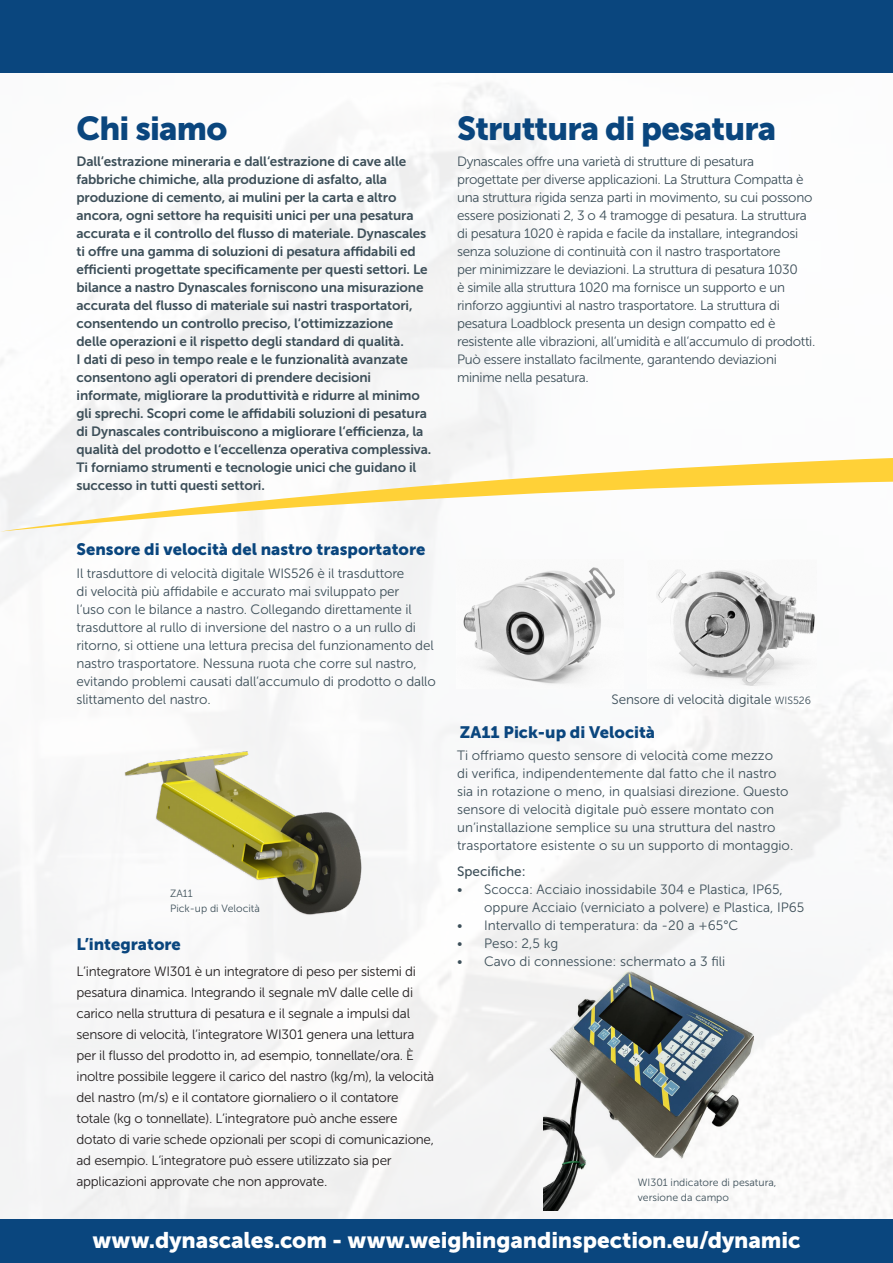
<style>
.page{position:relative;width:893px;height:1263px;background:#fff}
.page>*{position:absolute;margin:0;border:0;box-sizing:border-box;transform-origin:0 0}
.Alineastijl_1{font:33px "Museo Sans 900";letter-spacing:-.025em;color:#0a467e}
.t1{font:22.5px "Museo Sans 900";letter-spacing:-.005em;color:#fff}
.Bodytext{font:16.5px "Museo Sans 900";color:#0a467e}
.Body_new{font:13.5px/18px "Museo Sans 300";letter-spacing:-.01em;color:#3d4f59}
.Body_new-2{font:13.5px/18px "Museo Sans 700";letter-spacing:-.01em;color:#3d4f59}
.Body_new-3{font:13.5px/21px "Museo Sans 300";letter-spacing:-.02em;color:#231f20}
.Bodytext-2{font:13.5px "Museo Sans 300";letter-spacing:-.01em;color:#3d4f59}
.Body_new-4{font:13.5px "Museo Sans 500";color:#3d4f59}
.Bodytext-3{font:10.5px "Museo Sans 300";color:#3d4f59}
.s1{font-size:10.5px}
</style>
<div class="page">
<img style="left:0;top:72px;width:893px;height:1147px">
<div style="left:0;top:0;width:893px;height:72px;background:#0a467e"></div>
<img style="left:457px;top:559px;width:167px;height:130px">
<img style="left:648px;top:559px;width:168px;height:130px">
<img style="left:543px;top:971px;width:210px;height:239px">
<svg style="left:0;top:457px;width:893px;height:74px"></svg>
<img style="left:104px;top:720px;width:293px;height:203px">
<div style="left:0;top:1219px;width:893px;height:44px;background:#0a467e"></div>
<p class="Alineastijl_1" style="left:77px;top:109px;width:152px">Chi siamo</p>
<p class="Body_new-2" style="left:77px;top:152px;width:356px">Dall‘estrazione mineraria e dall‘estrazione di cave alle fabbriche chimiche, alla produzione di asfalto, alla produzione di cemento, ai mulini per la carta e altro ancora, ogni settore ha requisiti unici per una pesatura accurata e il controllo del flusso di materiale. Dynascales ti offre una gamma di soluzioni di pesatura affidabili ed efficienti progettate specificamente per questi settori. Le bilance a nastro Dynascales forniscono una misurazione accurata del flusso di materiale sui nastri trasportatori, consentendo un controllo preciso, l‘ottimizzazione<br>delle operazioni e il rispetto degli standard di qualità.<br>I dati di peso in tempo reale e le funzionalità avanzate consentono agli operatori di prendere decisioni informate, migliorare la produttività e ridurre al minimo gli sprechi. Scopri come le affidabili soluzioni di pesatura di Dynascales contribuiscono a migliorare l‘efficienza, la qualità del prodotto e l‘eccellenza operativa complessiva.<br>Ti forniamo strumenti e tecnologie unici che guidano il successo in tutti questi settori.</p>
<p class="Bodytext" style="left:77px;top:540px;width:350px">Sensore di velocità del nastro trasportatore</p>
<p class="Body_new" style="left:77px;top:564px;width:361px">Il trasduttore di velocità digitale WIS526 è il trasduttore<br>di velocità più affidabile e accurato mai sviluppato per<br>l‘uso con le bilance a nastro. Collegando direttamente il trasduttore al rullo di inversione del nastro o a un rullo di ritorno, si ottiene una lettura precisa del funzionamento del nastro trasportatore. Nessuna ruota che corre sul nastro, evitando problemi causati dall‘accumulo di prodotto o dallo slittamento del nastro.</p>
<p class="Bodytext-3" style="left:170px;top:887px;width:24px">ZA11</p>
<p class="Bodytext-3" style="left:170px;top:902px;width:91px">Pick-up di Velocità</p>
<p class="Bodytext" style="left:77px;top:935px;width:106px">L’integratore</p>
<p class="Body_new-3" style="left:77px;top:961px;width:359px">L‘integratore WI301 è un integratore di peso per sistemi di pesatura dinamica. Integrando il segnale mV dalle celle di carico nella struttura di pesatura e il segnale a impulsi dal sensore di velocità, l‘integratore WI301 genera una lettura per il flusso del prodotto in, ad esempio, tonnellate/ora. È inoltre possibile leggere il carico del nastro (kg/m), la velocità del nastro (m/s) e il contatore giornaliero o il contatore totale (kg o tonnellate). L‘integratore può anche essere dotato di varie schede opzionali per scopi di comunicazione, ad esempio. L‘integratore può essere utilizzato sia per applicazioni approvate che non approvate.</p>
<p class="Alineastijl_1" style="left:457px;top:109px;width:321px">Struttura di pesatura</p>
<p class="Body_new" style="left:457px;top:153px;width:360px">Dynascales offre una varietà di strutture di pesatura progettate per diverse applicazioni. La Struttura Compatta è una struttura rigida senza parti in movimento, su cui possono essere posizionati 2, 3 o 4 tramogge di pesatura. La struttura di pesatura 1020 è rapida e facile da installare, integrandosi senza soluzione di continuità con il nastro trasportatore<br>per minimizzare le deviazioni. La struttura di pesatura 1030<br>è simile alla struttura 1020 ma fornisce un supporto e un rinforzo aggiuntivi al nastro trasportatore. La struttura di pesatura Loadblock presenta un design compatto ed è resistente alle vibrazioni, all‘umidità e all‘accumulo di prodotti.<br>Può essere installato facilmente, garantendo deviazioni minime nella pesatura.</p>
<p class="Bodytext-2" style="left:612px;top:692px;width:201px">Sensore di velocità digitale <span class="s1">WIS526</span></p>
<p class="Bodytext" style="left:460px;top:722px;width:197px">ZA11 Pick-up di Velocità</p>
<p class="Body_new" style="left:457px;top:746px;width:338px">Ti offriamo questo sensore di velocità come mezzo<br>di verifica, indipendentemente dal fatto che il nastro sia in rotazione o meno, in qualsiasi direzione. Questo sensore di velocità digitale può essere montato con un‘installazione semplice su una struttura del nastro trasportatore esistente o su un supporto di montaggio.</p>
<p class="Body_new-4" style="left:457px;top:864px;width:70px">Specifiche:</p>
<p class="Body_new" style="left:484px;top:881px;width:322px;text-indent:-27px">• Scocca: Acciaio inossidabile 304 e Plastica, IP65, oppure Acciaio (verniciato a polvere) e Plastica, IP65</p>
<p class="Body_new" style="left:457px;top:917px;width:283px">• Intervallo di temperatura: da -20 a +65°C</p>
<p class="Body_new" style="left:457px;top:935px;width:103px">• Peso: 2,5 kg</p>
<p class="Body_new" style="left:457px;top:953px;width:270px">• Cavo di connessione: schermato a 3 fili</p>
<p class="Bodytext-3" style="left:638px;top:1176px;width:140px">WI301 indicatore di pesatura,</p>
<p class="Bodytext-3" style="left:638px;top:1192px;width:93px">versione da campo</p>
<p class="t1" style="left:92px;top:1227px;width:710px">www.dynascales.com - www.weighingandinspection.eu/dynamic</p>
</div>
